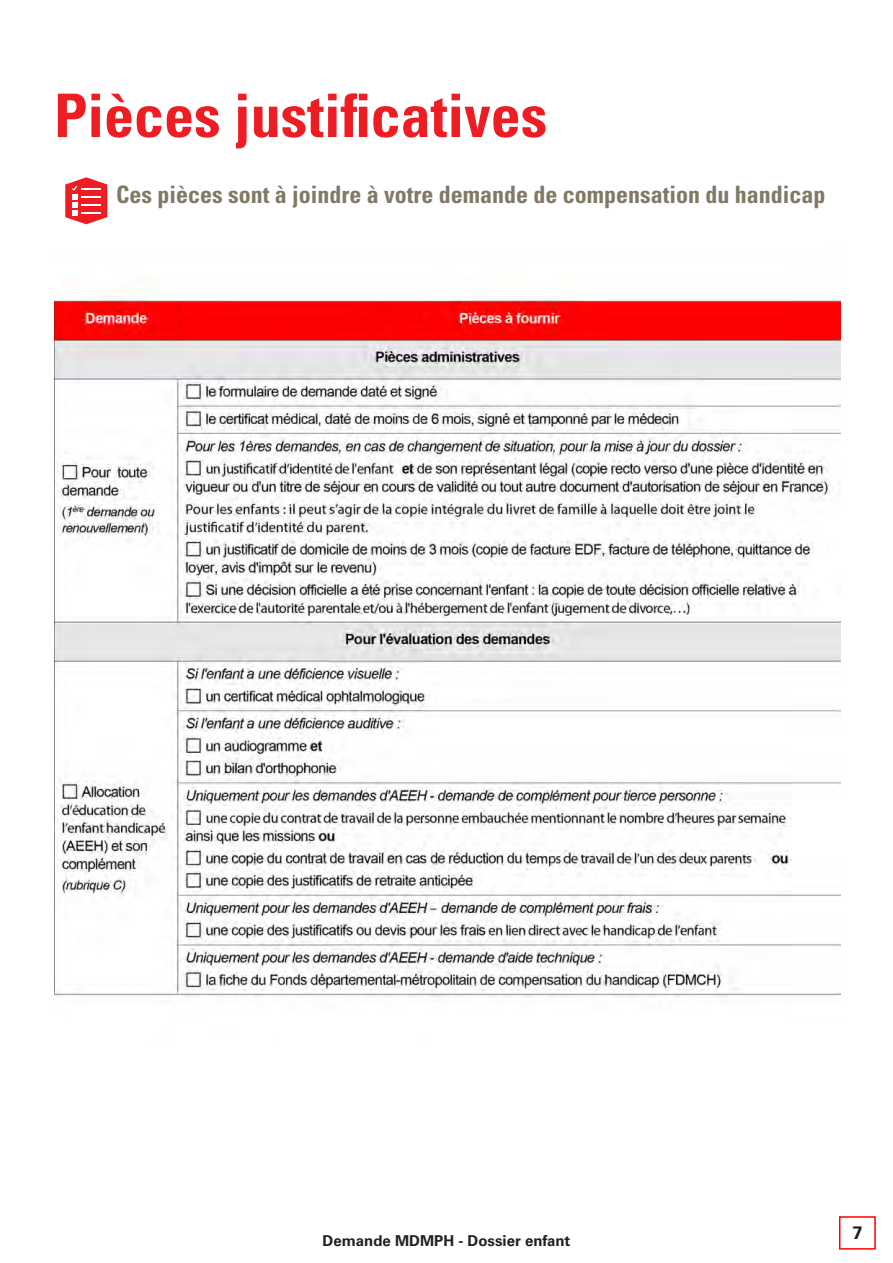
<style>
.page{position:relative;width:893px;height:1263px;background:#fff}
.page>*{position:absolute;margin:0;border:0;box-sizing:border-box;transform-origin:0 0}
.t1{font:700 condensed 60px "Univers LT Std";color:#ee1d23}
.t2{font:700 condensed 24px "Univers LT Std";color:#807966}
.t3{font:700 18px "Univers LT Std";color:#231f20}
.t4{font:700 15px "Univers LT Std";color:#231f20}
</style>
<div class="page">
<div style="left:839px;top:1216px;width:37px;height:33px;border:2px solid #f00"></div>
<svg style="left:65px;top:177px;width:42px;height:47px"></svg>
<img style="left:54px;top:279px;width:786px;height:719px">
<p class="t1" style="left:54px;top:79px;width:495px">Pièces justificatives</p>
<p class="t2" style="left:116px;top:180px;width:711px">Ces pièces sont à joindre à votre demande de compensation du handicap</p>
<p class="t4" style="left:323px;top:1231px;width:249px">Demande MDMPH - Dossier enfant</p>
<p class="t3" style="left:852px;top:1222px;width:12px">7</p>
</div>
